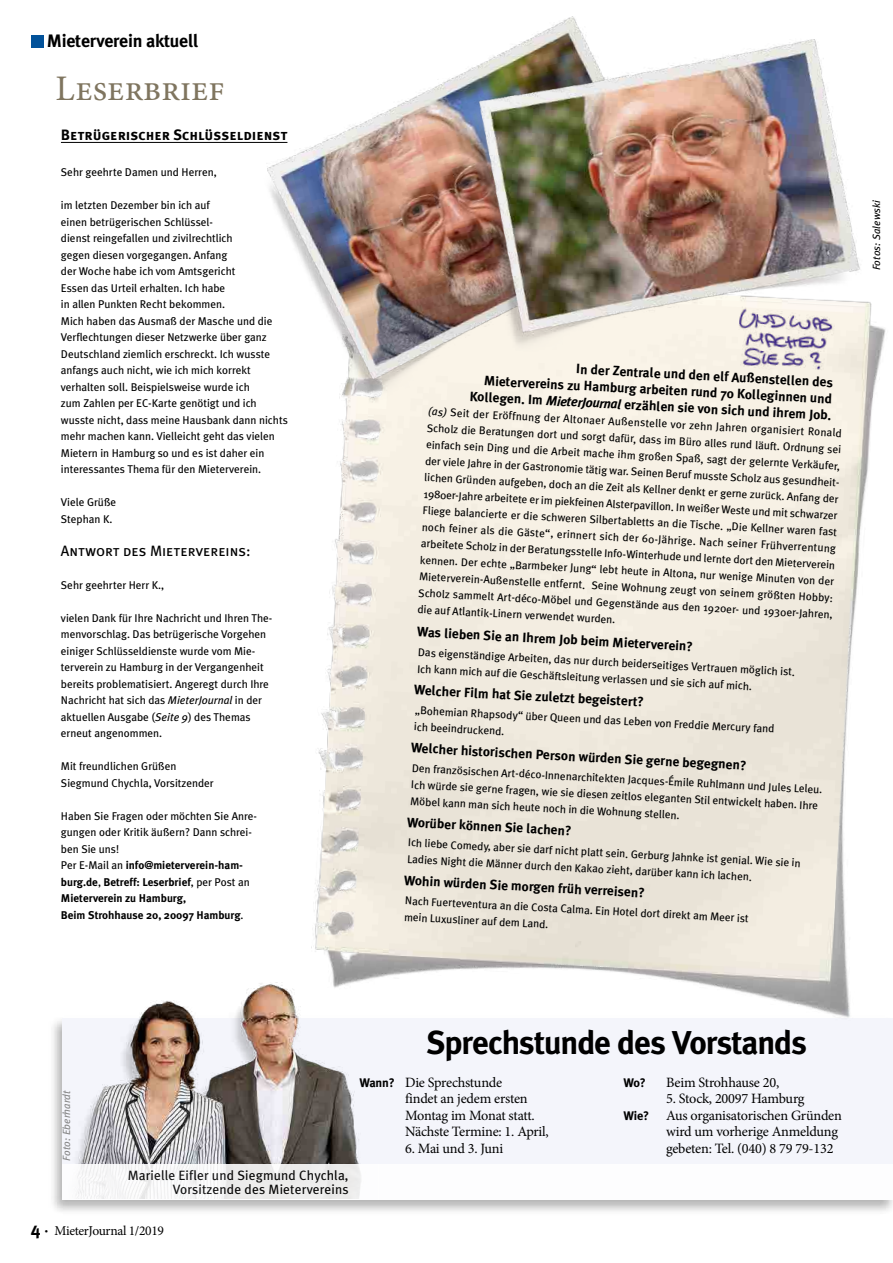
<style>
.page{position:relative;width:893px;height:1263px;background:#fff}
.page>*{position:absolute;margin:0;border:0;box-sizing:border-box;transform-origin:0 0}
.t1{font:36px "Minion Pro";color:#7f755f}
.t2{font:700 33px "Meta Plus";letter-spacing:-.03em;color:#000}
.t3{font:700 18px "Meta Plus";letter-spacing:-.015em;color:#000}
.t4{font:15px "Meta Plus Bold Caps";color:#000}
.t5{font:15px "Meta Plus Book Caps";color:#000}
.t6{font:14.25px/16.5px "Minion Pro";letter-spacing:-.02em;color:#000}
.t7{font:700 13.5px/16.5px "Meta Plus";color:#000;text-align:right}
.t8{font:13.5px/13.5px "Meta Plus";letter-spacing:.01em;color:#000;text-align:right}
.t9{font:13.5px "Minion Pro";letter-spacing:-.025em;color:#000}
.t10{font:700 12.45px "Meta Plus";color:#000}
.t11{font:11.25px/16.5px "Meta Plus";color:#000}
.t12{font:italic 10.5px "Meta Plus";letter-spacing:.01em;color:#848484}
.t13{font:italic 10.5px "Meta Plus";letter-spacing:.01em;color:#000}
.s1{font-style:italic}
.s2{font-weight:700}
.s3{font-family:"Meta Plus";font-weight:700;font-size:12.45px}
.s4{font-family:"Meta Plus";font-weight:700;font-size:18px}
.s5{font-family:"Meta Plus";font-weight:700}
</style>
<div class="page">
<div style="left:48px;top:1016px;width:845px;height:200px;background:#000;opacity:.3"></div>
<div style="left:62px;top:1018px;width:831px;height:181px;background:#f4f5fb"></div>
<img style="left:68px;top:982px;width:291px;height:182px">
<svg style="left:78px;top:1164px;width:283px;height:35px;fill:#efefef"></svg>
<hr style="left:61px;top:142px;width:226px;height:1px;background:#000">
<div style="left:378px;top:1164px;width:515px;height:35px;background:#fff"></div>
<img style="left:298px;top:328px;width:595px;height:699px">
<img style="left:731px;top:369px;width:116px;height:8px">
<img style="left:229px;top:76px;width:502px;height:349px">
<img style="left:456px;top:16px;width:427px;height:353px">
<div style="left:31px;top:35px;width:12px;height:12px;background:#02529a"></div>
<h3 class="t3" style="left:47px;top:31px;width:153px">Mieterverein aktuell</h3>
<h1 class="t1" style="left:56px;top:65px;width:171px">Leserbrief</h1>
<h3 class="t4" style="left:61px;top:126px;width:228px">Betrügerischer Schlüsseldienst</h3>
<p class="t11" style="left:61px;top:164px;width:157px">Sehr geehrte Damen und Herren,</p>
<p class="t11" style="left:61px;top:197px;width:228px">im letzten Dezember bin ich auf<br>einen betrügerischen Schlüssel-<br>dienst reingefallen und zivilrechtlich<br>gegen diesen vorgegangen. Anfang<br>der Woche habe ich vom Amtsgericht<br>Essen das Urteil erhalten. Ich habe<br>in allen Punkten Recht bekommen.<br>Mich haben das Ausmaß der Masche und die Verflechtungen dieser Netzwerke über ganz Deutschland ziemlich erschreckt. Ich wusste anfangs auch nicht, wie ich mich korrekt verhalten soll. Beispielsweise wurde ich<br>zum Zahlen per EC-Karte genötigt und ich wusste nicht, dass meine Hausbank dann nichts mehr machen kann. Vielleicht geht das vielen Mietern in Hamburg so und es ist daher ein interessantes Thema für den Mieterverein.</p>
<p class="t11" style="left:61px;top:494px;width:57px">Viele Grüße<br>Stephan K.</p>
<h3 class="t5" style="left:61px;top:542px;width:191px">Antwort des Mietervereins:</h3>
<p class="t11" style="left:61px;top:577px;width:105px">Sehr geehrter Herr K.,</p>
<p class="t11" style="left:61px;top:610px;width:213px">vielen Dank für Ihre Nachricht und Ihren The&shy;menvorschlag. Das betrügerische Vorgehen einiger Schlüsseldienste wurde vom Mie&shy;terverein zu Hamburg in der Vergangenheit bereits problematisiert. Angeregt durch Ihre Nachricht hat sich das <span class="s1">MieterJournal</span> in der aktuellen Ausgabe (<span class="s1">Seite 9</span>) des Themas erneut angenommen.</p>
<p class="t11" style="left:61px;top:758px;width:154px">Mit freundlichen Grüßen<br>Siegmund Chychla, Vorsitzender</p>
<p class="t11" style="left:61px;top:808px;width:198px">Haben Sie Fragen oder möchten Sie Anre&shy;gungen oder Kritik äußern? Dann schrei&shy;ben Sie uns!<br>Per E-Mail an <span class="s2">info@mieterverein-ham&shy;burg.de</span>, <span class="s2">Betreff: Leserbrief</span>, per Post an <span class="s2">Mieterverein zu Hamburg,<br>Beim Strohhause 20, 20097 Hamburg</span>.</p>
<p class="t13" style="left:870px;top:270px;width:72px;rotate:-90deg">Fotos: Salewski</p>
<p class="t7" style="left:472px;top:355px;width:364px;rotate:3deg">In der Zentrale und den elf Außenstellen des<br>Mietervereins zu Hamburg arbeiten rund 70 Kolleginnen und<br>Kollegen. Im <span class="s1">MieterJournal</span> erzählen sie von sich und ihrem Job.</p>
<p class="t11" style="left:428px;top:403px;width:418px;rotate:3deg"><span class="s1">(as)</span> Seit der Eröffnung der Altonaer Außenstelle vor zehn Jahren organisiert Ronald Scholz die Beratungen dort und sorgt dafür, dass im Büro alles rund läuft. Ordnung sei einfach sein Ding und die Arbeit mache ihm großen Spaß, sagt der gelernte Verkäufer, der viele Jahre in der Gastronomie tätig war. Seinen Beruf musste Scholz aus gesundheit&shy;lichen Gründen aufgeben, doch an die Zeit als Kellner denkt er gerne zurück. Anfang der 1980er-Jahre arbeitete er im piekfeinen Alsterpavillon. In weißer Weste und mit schwarzer Fliege balancierte er die schweren Silbertabletts an die Tische. „Die Kellner waren fast noch feiner als die Gäste“, erinnert sich der 60-Jährige. Nach seiner Frühverrentung arbeitete Scholz in der Beratungsstelle Info-Winterhude und lernte dort den Mieterverein kennen. Der echte „Barmbeker Jung“ lebt heute in Altona, nur wenige Minuten von der Mieterverein-Außenstelle entfernt. Seine Wohnung zeugt von seinem größten Hobby:<br>Scholz sammelt Art-déco-Möbel und Gegenstände aus den 1920er- und 1930er-Jahren, die auf Atlantik-Linern verwendet wurden.</p>
<p class="t7" style="left:417px;top:623px;width:278px;rotate:3deg">Was lieben Sie an Ihrem Job beim Mieterverein?</p>
<p class="t11" style="left:418px;top:644px;width:379px;rotate:3deg">Das eigenständige Arbeiten, das nur durch beiderseitiges Vertrauen möglich ist.<br>Ich kann mich auf die Geschäftsleitung verlassen und sie sich auf mich.</p>
<p class="t7" style="left:414px;top:681px;width:232px;rotate:3deg">Welcher Film hat Sie zuletzt begeistert?</p>
<p class="t11" style="left:415px;top:702px;width:361px;rotate:3deg">„Bohemian Rhapsody“ über Queen und das Leben von Freddie Mercury fand ich beeindruckend.</p>
<p class="t7" style="left:411px;top:739px;width:338px;rotate:3deg">Welcher historischen Person würden Sie gerne begegnen?</p>
<p class="t11" style="left:412px;top:760px;width:412px;rotate:3deg">Den französischen Art-déco-Innenarchitekten Jacques-Émile Ruhlmann und Jules Leleu.<br>Ich würde sie gerne fragen, wie sie diesen zeitlos eleganten Stil entwickelt haben. Ihre<br>Möbel kann man sich heute noch in die Wohnung stellen.</p>
<p class="t7" style="left:407px;top:814px;width:166px;rotate:3deg">Worüber können Sie lachen?</p>
<p class="t11" style="left:409px;top:834px;width:395px;rotate:3deg">Ich liebe Comedy, aber sie darf nicht platt sein. Gerburg Jahnke ist genial. Wie sie in<br>Ladies Night die Männer durch den Kakao zieht, darüber kann ich lachen.</p>
<p class="t7" style="left:404px;top:872px;width:243px;rotate:3deg">Wohin würden Sie morgen früh verreisen?</p>
<p class="t11" style="left:405px;top:892px;width:346px;rotate:3deg">Nach Fuerteventura an die Costa Calma. Ein Hotel dort direkt am Meer ist mein Luxusliner auf dem Land.</p>
<p class="t12" style="left:61px;top:1161px;width:72px;rotate:-90deg">Foto: Eberhardt</p>
<p class="t8" style="left:128px;top:1168px;width:222px">Marielle Eifler und Siegmund Chychla,<br>Vorsitzende des Mietervereins</p>
<h2 class="t2" style="left:427px;top:1023px;width:382px">Sprechstunde des Vorstands</h2>
<p class="t6" style="left:405px;top:1074px;width:145px;text-indent:-46px"><span class="s3">Wann?</span> Die Sprechstunde<br>findet an jedem ersten<br>Montag im Monat statt.<br>Nächste Termine: 1. April,</p>
<p class="t6" style="left:405px;top:1140px;width:100px">6. Mai und 3. Juni</p>
<p class="t10" style="left:624px;top:1075px;width:24px">Wo?</p>
<p class="t6" style="left:666px;top:1074px;width:115px">Beim Strohhause 20,</p>
<p class="t6" style="left:666px;top:1091px;width:140px">5. Stock, 20097 Hamburg</p>
<p class="t6" style="left:624px;top:1107px;width:220px"><span class="s3">Wie?</span> Aus organisatorischen Gründen</p>
<p class="t6" style="left:666px;top:1124px;width:173px">wird um vorherige Anmeldung</p>
<p class="t6" style="left:666px;top:1140px;width:169px">gebeten: Tel. (040) 8 79 79-132</p>
<p class="t9" style="left:31px;top:1222px;width:135px"><span class="s4">4</span> <span class="s5">·</span> MieterJournal 1/2019</p>
</div>
